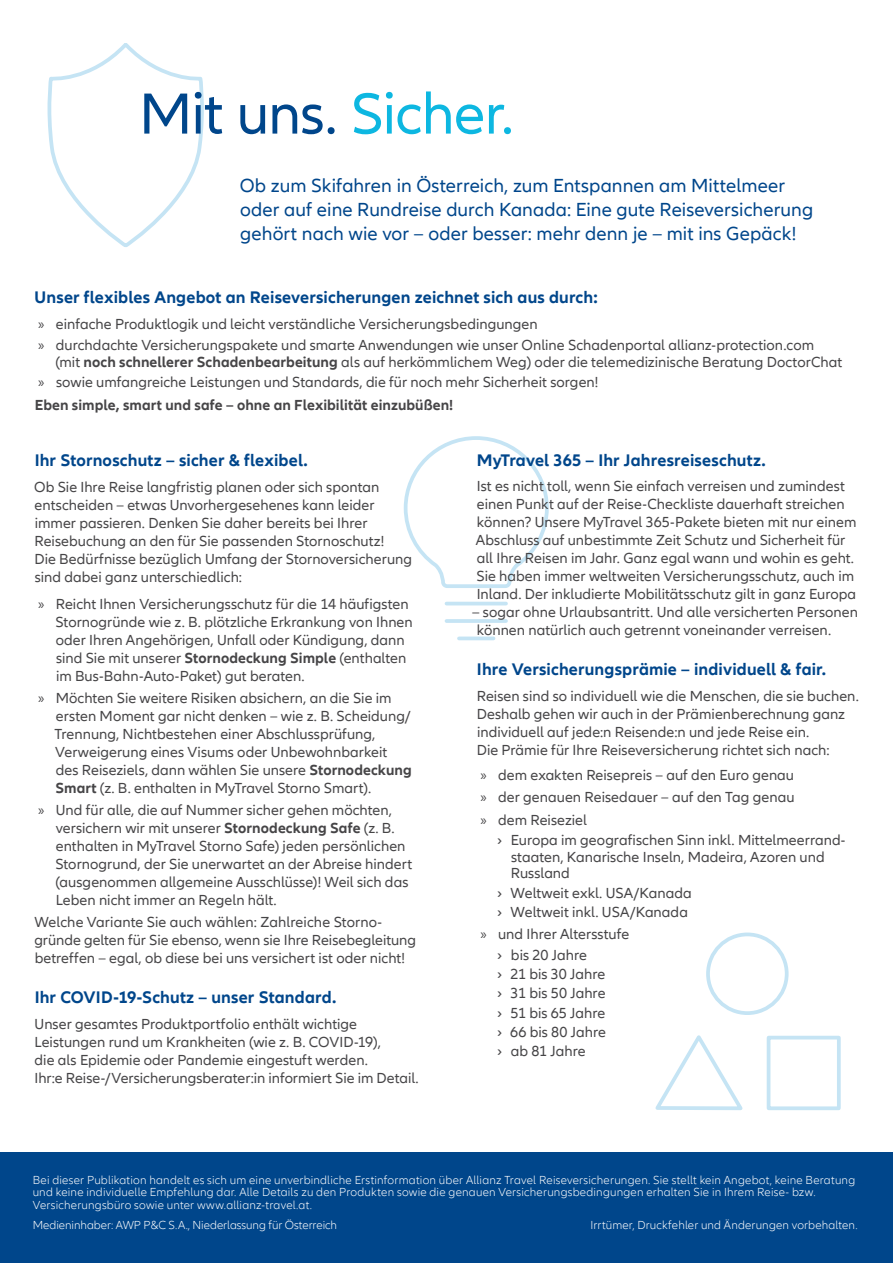
<style>
.page{position:relative;width:893px;height:1263px;background:#fff}
.page>*{position:absolute;margin:0;border:0;box-sizing:border-box;transform-origin:0 0}
.t1{font:60px "Allianz Neo";letter-spacing:-.015em;color:#00468b}
.t2{font:19.5px/24px "Allianz Neo";letter-spacing:.005em;color:#00468b}
.t3{font:700 17.25px "Allianz Neo";letter-spacing:.01em;color:#00468b}
.t4{font:15px/18px "Allianz Neo";letter-spacing:.005em;color:#464547}
.t5{font:700 15px "Allianz Neo";letter-spacing:.005em;color:#464547}
.t6{font:300 12px/12.8px "Allianz Neo";letter-spacing:.015em;color:#fff}
.t7{font:300 12px "Allianz Neo";letter-spacing:-.005em;color:#fff}
.s1{color:#0db7e1}
.s2{font-family:"Myriad Pro"}
.s3{font-weight:700}
</style>
<div class="page">
<div style="left:0;top:1152px;width:893px;height:111px;background:#00468b"></div>
<svg style="left:403px;top:436px;width:146px;height:205px"></svg>
<div style="left:767px;top:1036px;width:74px;height:74px;border:4px solid #c5e4f4"></div>
<div style="left:706px;top:932px;width:83px;height:83px;border:4px solid #c5e4f4;border-radius:50%"></div>
<svg style="left:655px;top:1035px;width:88px;height:76px"></svg>
<svg style="left:47px;top:45px;width:157px;height:202px"></svg>
<h1 class="t1" style="left:139px;top:79px;width:376px">Mit uns. <span class="s1">Sicher.</span></h1>
<h2 class="t2" style="left:240px;top:174px;width:575px">Ob zum Skifahren in Österreich, zum Entspannen am Mittelmeer oder auf eine Rundreise durch Kanada: Eine gute Reiseversicherung gehört nach wie vor – oder besser: mehr denn je – mit ins Gepäck!</h2>
<p class="t3" style="left:35px;top:287px;width:565px">Unser flexibles Angebot an Reiseversicherungen zeichnet sich aus durch:</p>
<p class="t4" style="left:38px;top:314px;width:777px;line-height:20.7px"><span class="s2">»</span> einfache Produktlogik und leicht verständliche Versicherungsbedingungen<br><span class="s2">»</span> durchdachte Versicherungspakete und smarte Anwendungen wie unser Online Schadenportal allianz-protection.com</p>
<p class="t4" style="left:38px;top:352px;width:806px;line-height:20.7px;text-indent:17px">(mit <span class="s3">noch schnellerer Schadenbearbeitung</span> als auf herkömmlichem Weg) oder die telemedizinische Beratung DoctorChat <span class="s2">»</span> sowie umfangreiche Leistungen und Standards, die für noch mehr Sicherheit sorgen!</p>
<p class="t5" style="left:35px;top:396px;width:420px">Eben simple, smart und safe – ohne an Flexibilität einzubüßen!</p>
<p class="t3" style="left:35px;top:450px;width:275px">Ihr Stornoschutz – sicher &amp; flexibel.</p>
<p class="t4" style="left:34px;top:479px;width:379px">Ob Sie Ihre Reise langfristig planen oder sich spontan entscheiden – etwas Unvorhergesehenes kann leider immer passieren. Denken Sie daher bereits bei Ihrer Reisebuchung an den für Sie passenden Stornoschutz!<br>Die Bedürfnisse bezüglich Umfang der Stornoversicherung sind dabei ganz unterschiedlich:</p>
<p class="t4" style="left:55px;top:595px;width:359px;text-indent:-17px"><span class="s2">»</span> Reicht Ihnen Versicherungsschutz für die 14 häufigsten Stornogründe wie z. B. plötzliche Erkrankung von Ihnen oder Ihren Angehörigen, Unfall oder Kündigung, dann sind Sie mit unserer <span class="s3">Stornodeckung Simple</span> (enthalten im Bus-Bahn-Auto-Paket) gut beraten.</p>
<p class="t4" style="left:55px;top:689px;width:359px;text-indent:-16px"><span class="s2">»</span> Möchten Sie weitere Risiken absichern, an die Sie im ersten Moment gar nicht denken – wie z. B. Scheidung/ Trennung, Nichtbestehen einer Abschlussprüfung, Verweigerung eines Visums oder Unbewohnbarkeit des Reiseziels, dann wählen Sie unsere <span class="s3">Stornodeckung Smart</span> (z. B. enthalten in MyTravel Storno Smart).</p>
<p class="t4" style="left:55px;top:802px;width:358px;text-indent:-17px"><span class="s2">»</span> Und für alle, die auf Nummer sicher gehen möchten, versichern wir mit unserer <span class="s3">Stornodeckung Safe</span> (z. B. enthalten in MyTravel Storno Safe) jeden persönlichen Stornogrund, der Sie unerwartet an der Abreise hindert (ausgenommen allgemeine Ausschlüsse)! Weil sich das Leben nicht immer an Regeln hält.</p>
<p class="t4" style="left:34px;top:914px;width:383px">Welche Variante Sie auch wählen: Zahlreiche Storno&shy;gründe gelten für Sie ebenso, wenn sie Ihre Reisebegleitung betreffen – egal, ob diese bei uns versichert ist oder nicht!</p>
<p class="t3" style="left:35px;top:987px;width:303px">Ihr COVID-19-Schutz – unser Standard.</p>
<p class="t4" style="left:34px;top:1016px;width:386px">Unser gesamtes Produktportfolio enthält wichtige Leistungen rund um Krankheiten (wie z. B. COVID-19),<br>die als Epidemie oder Pandemie eingestuft werden.<br>Ihr:e Reise-/Versicherungsberater:in informiert Sie im Detail.</p>
<p class="t3" style="left:477px;top:450px;width:291px">MyTravel 365 – Ihr Jahresreiseschutz.</p>
<p class="t4" style="left:476px;top:478px;width:382px">Ist es nicht toll, wenn Sie einfach verreisen und zumindest einen Punkt auf der Reise-Checkliste dauerhaft streichen können? Unsere MyTravel 365-Pakete bieten mit nur einem Abschluss auf unbestimmte Zeit Schutz und Sicherheit für all Ihre Reisen im Jahr. Ganz egal wann und wohin es geht.<br>Sie haben immer weltweiten Versicherungsschutz, auch im Inland. Der inkludierte Mobilitätsschutz gilt in ganz Europa</p>
<p class="t4" style="left:477px;top:604px;width:383px;text-indent:-5px">– sogar ohne Urlaubsantritt. Und alle versicherten Personen können natürlich auch getrennt voneinander verreisen.</p>
<p class="t3" style="left:477px;top:659px;width:351px">Ihre Versicherungsprämie – individuell &amp; fair.</p>
<p class="t4" style="left:477px;top:688px;width:384px">Reisen sind so individuell wie die Menschen, die sie buchen.<br>Deshalb gehen wir auch in der Prämienberechnung ganz individuell auf jede:n Reisende:n und jede Reise ein.<br>Die Prämie für Ihre Reiseversicherung richtet sich nach:</p>
<p class="t4" style="left:480px;top:764px;width:315px;line-height:22.2px;text-align:justify"><span class="s2">»</span> dem exakten Reisepreis – auf den Euro genau <span class="s2">»</span> der genauen Reisedauer – auf den Tag genau <span class="s2">»</span> dem Reiseziel</p>
<p class="t4" style="left:511px;top:833px;width:336px;line-height:16.5px;text-indent:-14px">› Europa im geografischen Sinn inkl. Mittelmeerrand&shy;staaten, Kanarische Inseln, Madeira, Azoren und<br>Russland</p>
<p class="t4" style="left:497px;top:883px;width:196px;line-height:19.2px">› Weltweit exkl. USA/Kanada › Weltweit inkl. USA/Kanada</p>
<p class="t4" style="left:497px;top:924px;width:134px;line-height:20.7px;text-indent:-17px"><span class="s2">»</span> und Ihrer Altersstufe › bis 20 Jahre</p>
<p class="t4" style="left:497px;top:965px;width:111px;line-height:19.2px;text-align:justify">› 21 bis 30 Jahre › 31 bis 50 Jahre › 51 bis 65 Jahre › 66 bis 80 Jahre › ab 81 Jahre</p>
<p class="t6" style="left:33px;top:1173px;width:824px">Bei dieser Publikation handelt es sich um eine unverbindliche Erstinformation über Allianz Travel Reiseversicherungen. Sie stellt kein Angebot, keine Beratung und keine individuelle Empfehlung dar. Alle Details zu den Produkten sowie die genauen Versicherungsbedingungen erhalten Sie in Ihrem Reise- bzw.<br>Versicherungsbüro sowie unter www.allianz-travel.at.</p>
<p class="t7" style="left:33px;top:1218px;width:306px">Medieninhaber: AWP P&amp;C S.A., Niederlassung für Österreich</p>
<p class="t6" style="left:590px;top:1219px;width:269px">Irrtümer, Druckfehler und Änderungen vorbehalten.</p>
</div>
